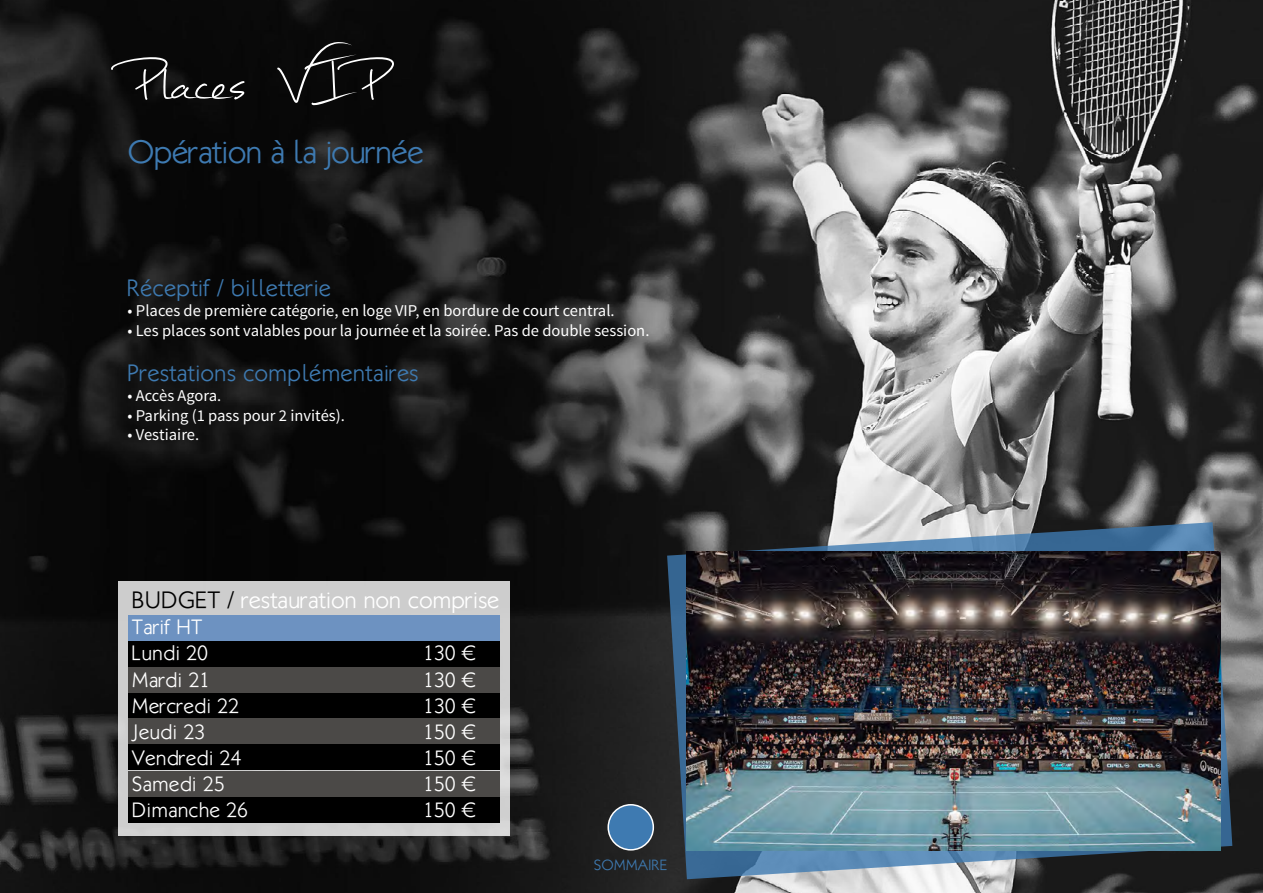
<style>
.page{position:relative;width:1263px;height:893px;background:#fff}
.page>*{position:absolute;margin:0;border:0;box-sizing:border-box;transform-origin:0 0}
.t1{font:93.6px "Mathilde";color:#fff}
.t2{font:300 33px "Klill";letter-spacing:-.03em;color:#3e7ab1}
.t3{font:300 24px "Klill";color:#3e7ab1}
.t4{font:300 24px "Klill";letter-spacing:-.01em;color:#fff}
.t5{font:300 21px/26.1px "Klill";color:#fff}
.t6{font:16.5px "Source Sans Pro";color:#fff}
.t7{font:300 15px "Klill";color:#3e7ab1}
.s1{color:#000}
</style>
<div class="page">
<img style="left:0;top:0;width:1263px;height:893px">
<div style="left:118px;top:581px;width:391px;height:254px;background:linear-gradient(to right,#cdcdcd,#cfcfcf)"></div>
<div style="left:128px;top:615px;width:371px;height:25px;background:#6d92c1"></div>
<div style="left:128px;top:641px;width:371px;height:25px;background:#000"></div>
<div style="left:128px;top:667px;width:371px;height:25px;background:#4b4947"></div>
<div style="left:128px;top:693px;width:371px;height:25px;background:#000"></div>
<div style="left:128px;top:719px;width:371px;height:25px;background:#4b4947"></div>
<div style="left:128px;top:771px;width:371px;height:25px;background:#4b4947"></div>
<div style="left:128px;top:745px;width:371px;height:25px;background:#000"></div>
<div style="left:128px;top:797px;width:371px;height:25px;background:#000"></div>
<svg style="left:667px;top:522px;width:565px;height:357px;background:#576c7e"></svg>
<img style="left:686px;top:551px;width:534px;height:299px">
<div style="left:608px;top:805px;width:45px;height:45px;background:#3e7ab1;border-radius:50%"></div>
<div style="left:607px;top:804px;width:47px;height:47px;border:2px solid #fff;border-radius:50%"></div>
<h1 class="t1" style="left:128px;top:12px;width:262px">Places VIP</h1>
<h2 class="t2" style="left:128px;top:133px;width:298px">Opération à la journée</h2>
<h3 class="t3" style="left:128px;top:274px;width:205px">Réceptif / billetterie</h3>
<p class="t6" style="left:128px;top:300px;width:489px">• Places de première catégorie, en loge VIP, en bordure de court central.</p>
<p class="t6" style="left:128px;top:320px;width:523px">• Les places sont valables pour la journée et la soirée. Pas de double session.</p>
<h3 class="t3" style="left:128px;top:359px;width:293px">Prestations complémentaires</h3>
<p class="t6" style="left:128px;top:385px;width:95px">• Accès Agora.</p>
<p class="t6" style="left:128px;top:405px;width:219px">• Parking (1 pass pour 2 invités).</p>
<p class="t6" style="left:128px;top:425px;width:73px">• Vestiaire.</p>
<h3 class="t4" style="left:132px;top:586px;width:369px"><span class="s1">BUDGET /</span> restauration non comprise</h3>
<p class="t5" style="left:132px;top:614px;width:78px">Tarif HT<br>Lundi 20</p>
<p class="t5" style="left:423px;top:640px;width:54px">130 €</p>
<p class="t5" style="left:132px;top:666px;width:80px">Mardi 21</p>
<p class="t5" style="left:423px;top:666px;width:54px">130 €</p>
<p class="t5" style="left:132px;top:692px;width:109px">Mercredi 22</p>
<p class="t5" style="left:423px;top:692px;width:54px">130 €</p>
<p class="t5" style="left:132px;top:718px;width:75px">Jeudi 23</p>
<p class="t5" style="left:423px;top:718px;width:54px">150 €</p>
<p class="t5" style="left:132px;top:745px;width:111px">Vendredi 24</p>
<p class="t5" style="left:423px;top:745px;width:54px">150 €</p>
<p class="t5" style="left:132px;top:771px;width:94px">Samedi 25</p>
<p class="t5" style="left:423px;top:771px;width:54px">150 €</p>
<p class="t5" style="left:132px;top:797px;width:118px">Dimanche 26</p>
<p class="t5" style="left:423px;top:797px;width:54px">150 €</p>
<p class="t7" style="left:594px;top:856px;width:75px">SOMMAIRE</p>
</div>
